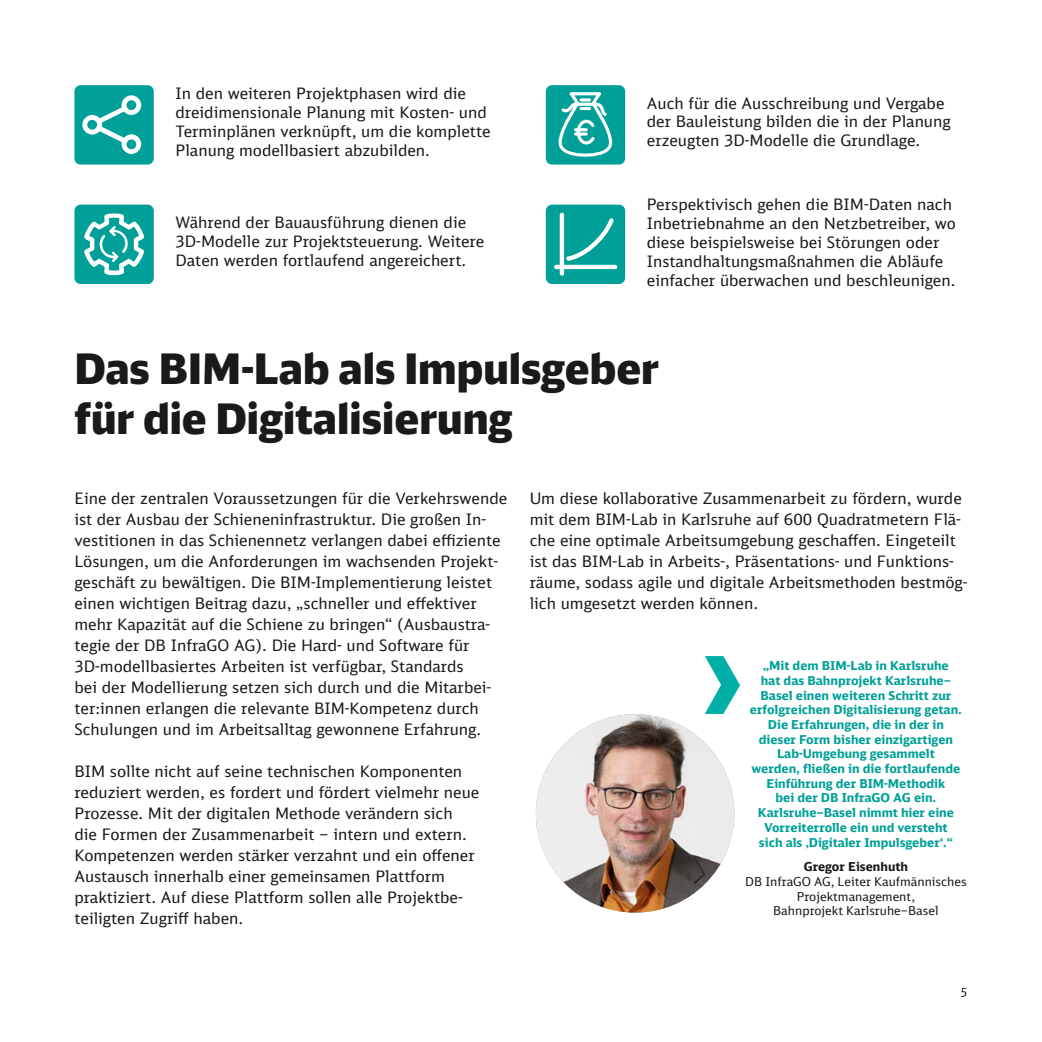
<style>
.page{position:relative;width:1042px;height:1042px;background:#fff}
.page>*{position:absolute;margin:0;border:0;box-sizing:border-box;transform-origin:0 0}
.t1{font:900 42px/50.4px "DB Head";color:#1a1a18}
.t2{font:15.75px/21px "DB Sans";color:#1a1a18}
.t3{font:700 12.25px/14.7px "DB Sans";color:#00a098;text-align:center}
.t4{font:12.25px/14.7px "DB Sans";color:#1a1a18;text-align:center}
.t5{font:700 12.25px "DB Sans";color:#1a1a18}
</style>
<div class="page">
<img style="left:536px;top:714px;width:198px;height:198px;border-radius:99px">
<div style="left:74px;top:205px;width:80px;height:79px;background:#00a098;border-radius:6px"></div>
<svg style="left:84px;top:213px;width:60px;height:62px"></svg>
<div style="left:546px;top:205px;width:79px;height:79px;background:#00a098;border-radius:6px"></div>
<svg style="left:554px;top:213px;width:63px;height:63px"></svg>
<div style="left:74px;top:85px;width:80px;height:80px;background:#00a098;border-radius:6px"></div>
<svg style="left:82px;top:95px;width:59px;height:59px"></svg>
<div style="left:546px;top:85px;width:79px;height:80px;background:#00a098;border-radius:6px"></div>
<svg style="left:705px;top:656px;width:35px;height:58px"></svg>
<svg style="left:961px;top:988px;width:5px;height:9px"></svg>
<svg style="left:557px;top:94px;width:54px;height:71px"></svg>
<p class="t2" style="left:175px;top:84px;width:317px;line-height:18.9px">In den weiteren Projektphasen wird die dreidimensionale Planung mit Kosten- und Terminplänen verknüpft, um die komplette Planung modellbasiert abzubilden.</p>
<p class="t2" style="left:175px;top:213px;width:310px;line-height:18.9px">Während der Bauausführung dienen die<br>3D-Modelle zur Projektsteuerung. Weitere<br>Daten werden fortlaufend angereichert.</p>
<p class="t2" style="left:647px;top:93px;width:305px;line-height:18.9px">Auch für die Ausschreibung und Vergabe der Bauleistung bilden die in der Planung erzeugten 3D-Modelle die Grundlage.</p>
<p class="t2" style="left:647px;top:195px;width:311px;line-height:18.9px">Perspektivisch gehen die BIM-Daten nach Inbetriebnahme an den Netzbetreiber, wo diese beispielsweise bei Störungen oder Instandhaltungsmaßnahmen die Abläufe einfacher überwachen und beschleunigen.</p>
<h2 class="t1" style="left:74px;top:342px;width:586px">Das BIM-Lab als Impulsgeber für die Digitalisierung</h2>
<p class="t2" style="left:74px;top:488px;width:434px">Eine der zentralen Voraussetzungen für die Verkehrswende ist der Ausbau der Schieneninfrastruktur. Die großen In&shy;vestitionen in das Schienennetz verlangen dabei effiziente Lösungen, um die Anforderungen im wachsenden Projekt&shy;geschäft zu bewältigen. Die BIM-Implementierung leistet einen wichtigen Beitrag dazu, „schneller und effektiver mehr Kapazität auf die Schiene zu bringen“ (Ausbaustra&shy;tegie der DB InfraGO AG). Die Hard- und Software für 3D-modellbasiertes Arbeiten ist verfügbar, Standards<br>bei der Modellierung setzen sich durch und die Mitarbei&shy;ter:innen erlangen die relevante BIM-Kompetenz durch Schulungen und im Arbeitsalltag gewonnene Erfahrung.</p>
<p class="t2" style="left:74px;top:761px;width:406px">BIM sollte nicht auf seine technischen Komponenten reduziert werden, es fordert und fördert vielmehr neue Prozesse. Mit der digitalen Methode verändern sich<br>die Formen der Zusammenarbeit – intern und extern.<br>Kompetenzen werden stärker verzahnt und ein offener Austausch innerhalb einer gemeinsamen Plattform praktiziert. Auf diese Plattform sollen alle Projektbe&shy;teiligten Zugriff haben.</p>
<p class="t2" style="left:530px;top:488px;width:439px">Um diese kollaborative Zusammenarbeit zu fördern, wurde mit dem BIM-Lab in Karlsruhe auf 600 Quadratmetern Flä&shy;che eine optimale Arbeitsumgebung geschaffen. Eingeteilt ist das BIM-Lab in Arbeits-, Präsentations- und Funktions&shy;räume, sodass agile und digitale Arbeitsmethoden bestmög&shy;lich umgesetzt werden können.</p>
<p class="t3" style="left:750px;top:658px;width:214px">„Mit dem BIM-Lab in Karlsruhe<br>hat das Bahnprojekt Karlsruhe–<br>Basel einen weiteren Schritt zur erfolgreichen Digitalisierung getan.<br>Die Erfahrungen, die in der in dieser Form bisher einzigartigen<br>Lab-Umgebung gesammelt<br>werden, fließen in die fortlaufende<br>Einführung der BIM-Methodik<br>bei der DB InfraGO AG ein.<br>Karlsruhe–Basel nimmt hier eine<br>Vorreiterrolle ein und versteht<br>sich als ‚Digitaler Impulsgeber‘.“</p>
<p class="t5" style="left:804px;top:859px;width:106px">Gregor Eisenhuth</p>
<p class="t4" style="left:745px;top:874px;width:223px">DB InfraGO AG, Leiter Kaufmännisches<br>Projektmanagement,<br>Bahnprojekt Karlsruhe–Basel</p>
</div>
